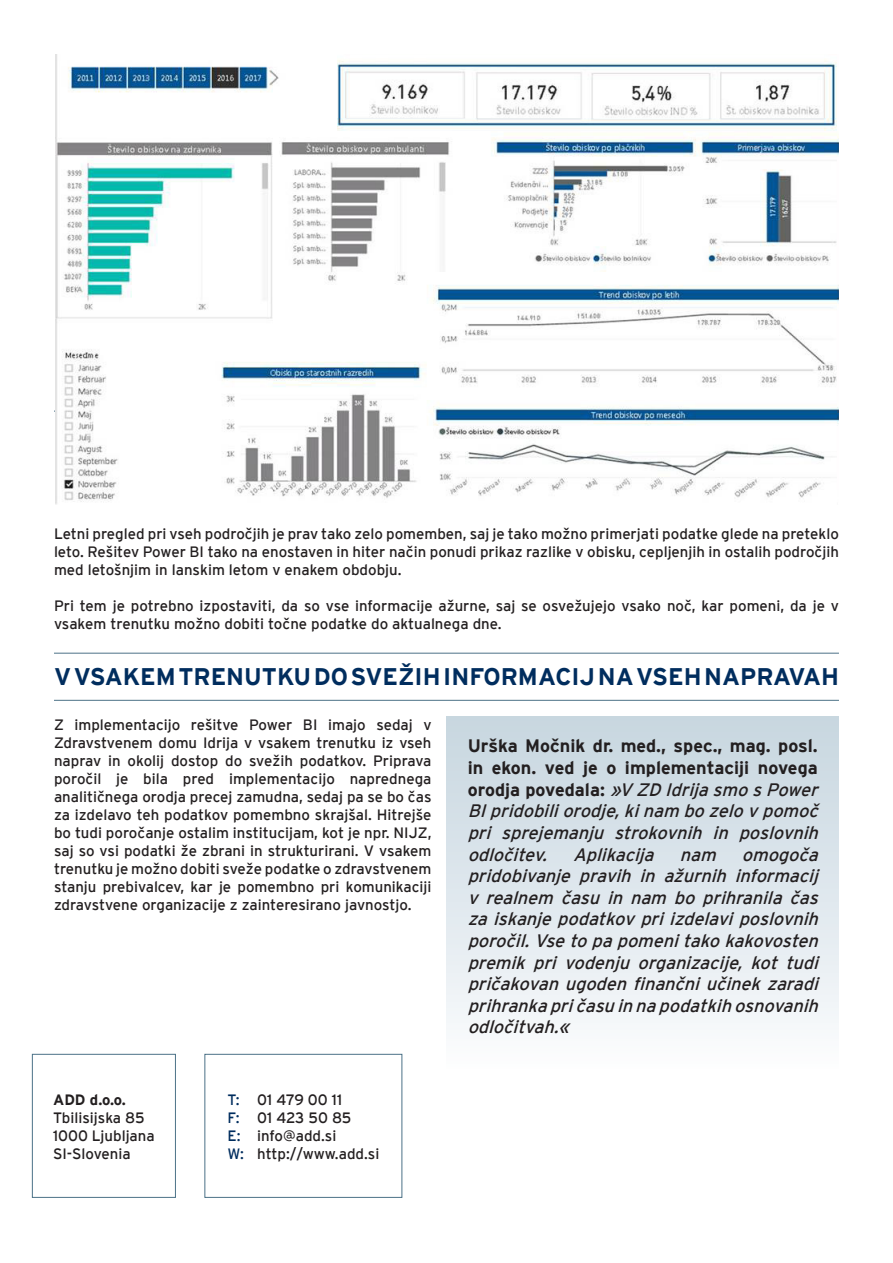
<style>
.page{position:relative;width:893px;height:1263px;background:#fff}
.page>*{position:absolute;margin:0;border:0;box-sizing:border-box;transform-origin:0 0}
.t1{font:700 24px "Interstate";color:#002d5e}
.t2{font:italic 18px/21.6px "Interstate";color:#231f20}
.t3{font:15px/18px "Interstate";color:#231f20;text-align:justify}
.t4{font:700 15px "Interstate";color:#231f20}
.s1{color:#002d5e}
.s2{font-weight:700;font-style:normal}
</style>
<div class="page">
<div style="left:446px;top:716px;width:393px;height:355px;background:linear-gradient(to bottom,#c6d5df,#fbfcfd)"></div>
<div style="left:204px;top:1054px;width:198px;height:144px;border:1px solid #4c7287"></div>
<div style="left:32px;top:1054px;width:144px;height:144px;border:1px solid #4c7287"></div>
<hr style="left:54px;top:411px;width:785px;height:1px;background:#4c7287">
<hr style="left:54px;top:653px;width:785px;height:1px;background:#4c7287">
<hr style="left:54px;top:700px;width:785px;height:1px;background:#4c7287">
<img style="left:55px;top:54px;width:784px;height:451px">
<p class="t3" style="left:54px;top:524px;width:786px">Letni pregled pri vseh področjih je prav tako zelo pomemben, saj je tako možno primerjati podatke glede na preteklo leto. Rešitev Power BI tako na enostaven in hiter način ponudi prikaz razlike v obisku, cepljenjih in ostalih področjih med letošnjim in lanskim letom v enakem obdobju.</p>
<p class="t3" style="left:54px;top:596px;width:786px">Pri tem je potrebno izpostaviti, da so vse informacije ažurne, saj se osvežujejo vsako noč, kar pomeni, da je v vsakem trenutku možno dobiti točne podatke do aktualnega dne.</p>
<p class="t1" style="left:54px;top:663px;width:786px">V VSAKEM TRENUTKU DO SVEŽIH INFORMACIJ NA VSEH NAPRAVAH</p>
<p class="t3" style="left:54px;top:715px;width:379px">Z implementacijo rešitve Power BI imajo sedaj v Zdravstvenem domu Idrija v vsakem trenutku iz vseh naprav in okolij dostop do svežih podatkov. Priprava poročil je bila pred implementacijo naprednega analitičnega orodja precej zamudna, sedaj pa se bo čas za izdelavo teh podatkov pomembno skrajšal. Hitrejše bo tudi poročanje ostalim institucijam, kot je npr. NIJZ, saj so vsi podatki že zbrani in strukturirani. V vsakem trenutku je možno dobiti sveže podatke o zdravstvenem stanju prebivalcev, kar je pomembno pri komunikaciji zdravstvene organizacije z zainteresirano javnostjo.</p>
<p class="t4" style="left:53px;top:1091px;width:74px">ADD d.o.o.</p>
<p class="t3" style="left:53px;top:1108px;width:93px">Tbilisijska 85</p>
<p class="t3" style="left:53px;top:1126px;width:103px">1000 Ljubljana</p>
<p class="t3" style="left:53px;top:1144px;width:79px">SI-Slovenia</p>
<p class="t3" style="left:227px;top:1090px;width:116px"><span class="s1">T:</span> 01 479 00 11</p>
<p class="t3" style="left:227px;top:1108px;width:125px"><span class="s1">F:</span> 01 423 50 85</p>
<p class="t3" style="left:227px;top:1126px;width:110px"><span class="s1">E:</span> info@add.si</p>
<p class="t3" style="left:227px;top:1144px;width:153px"><span class="s1">W:</span> http://www.add.si</p>
<p class="t2" style="left:468px;top:735px;width:357px"><span class="s2">Urška Močnik dr. med., spec., mag. posl. in ekon. ved je o implementaciji novega orodja povedala:</span> »V ZD Idrijasmo sPower BIpridobiliorodje,kinam bo zelo vpomoč pri sprejemanju strokovnih in poslovnih odločitev. Aplikacija nam omogoča pridobivanje pravih in ažurnih informacij v realnem času in nam bo prihranila čas zaiskanjepodatkovpriizdelaviposlovnih poročil.Vseto papomenitako kakovosten premik pri vodenju organizacije, kot tudi pričakovan ugoden finančni učinek zaradi prihrankapričasu in napodatkih osnovanih odločitvah.«</p>
</div>
